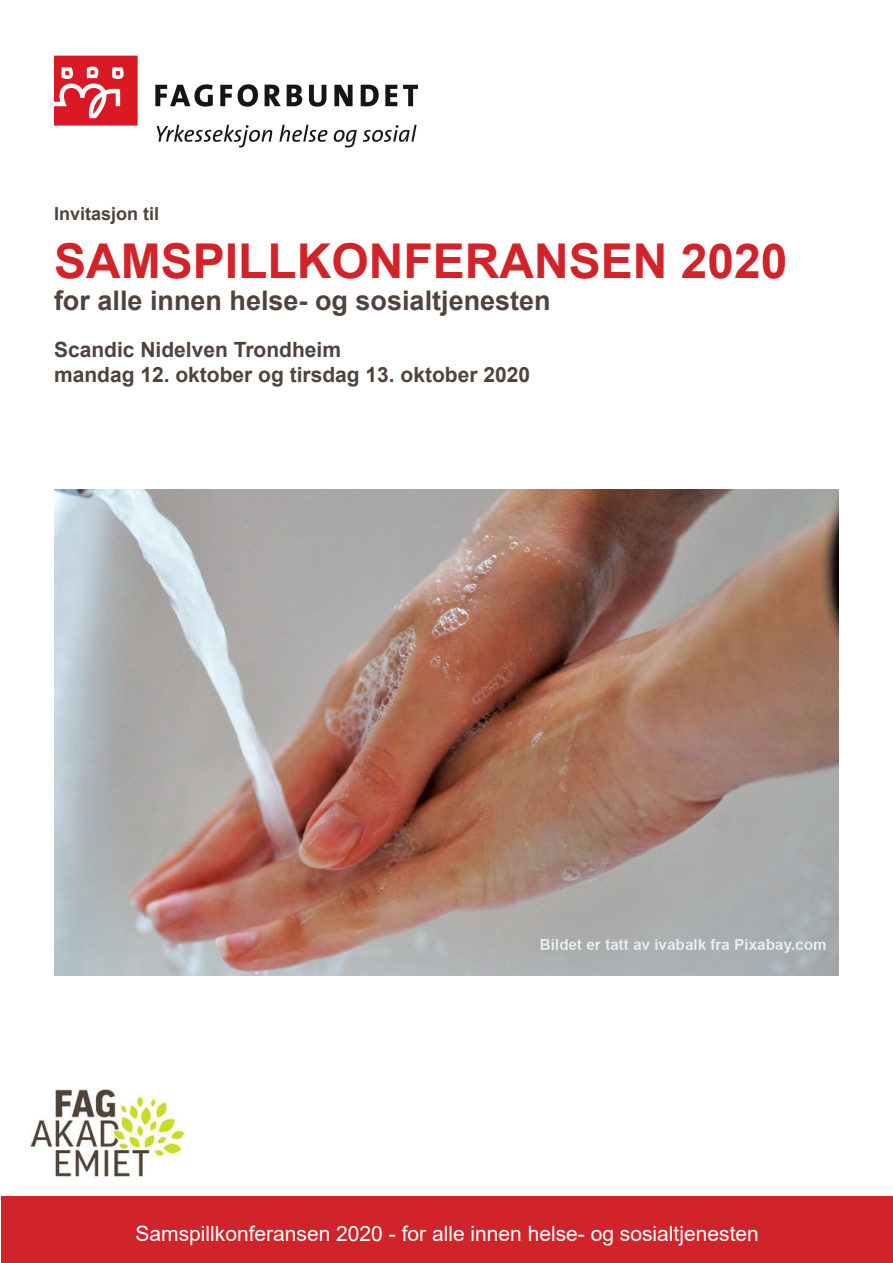
<style>
.page{position:relative;width:893px;height:1263px;background:#fff}
.page>*{position:absolute;margin:0;border:0;box-sizing:border-box;transform-origin:0 0}
.Hovedoverskrift{font:700 48px "Arial";color:#d1232a}
.Hovedoverskrift-2{font:700 27px "Arial";color:#50433d}
.Underoverskrift{font:700 21px "Arial";color:#50433d}
.bunn_sidene{font:21px "Arial";color:#fff}
.fet{font:700 18px "Arial";color:#50433d}
</style>
<div class="page">
<img style="left:31px;top:1089px;width:154px;height:87px">
<div style="left:2px;top:1196px;width:891px;height:67px;background:#d1232a"></div>
<img style="left:54px;top:55px;width:364px;height:93px">
<img style="left:54px;top:489px;width:785px;height:486px">
<p class="fet" style="left:54px;top:201px;width:107px">Invitasjon til</p>
<p class="Hovedoverskrift" style="left:54px;top:227px;width:735px">SAMSPILLKONFERANSEN 2020</p>
<p class="Hovedoverskrift-2" style="left:54px;top:282px;width:498px">for alle innen helse- og sosialtjenesten</p>
<p class="Underoverskrift" style="left:54px;top:335px;width:289px">Scandic Nidelven Trondheim</p>
<p class="Underoverskrift" style="left:54px;top:360px;width:478px">mandag 12. oktober og tirsdag 13. oktober 2020</p>
<p class="bunn_sidene" style="left:136px;top:1219px;width:625px">Samspillkonferansen 2020 - for alle innen helse- og sosialtjenesten</p>
</div>
